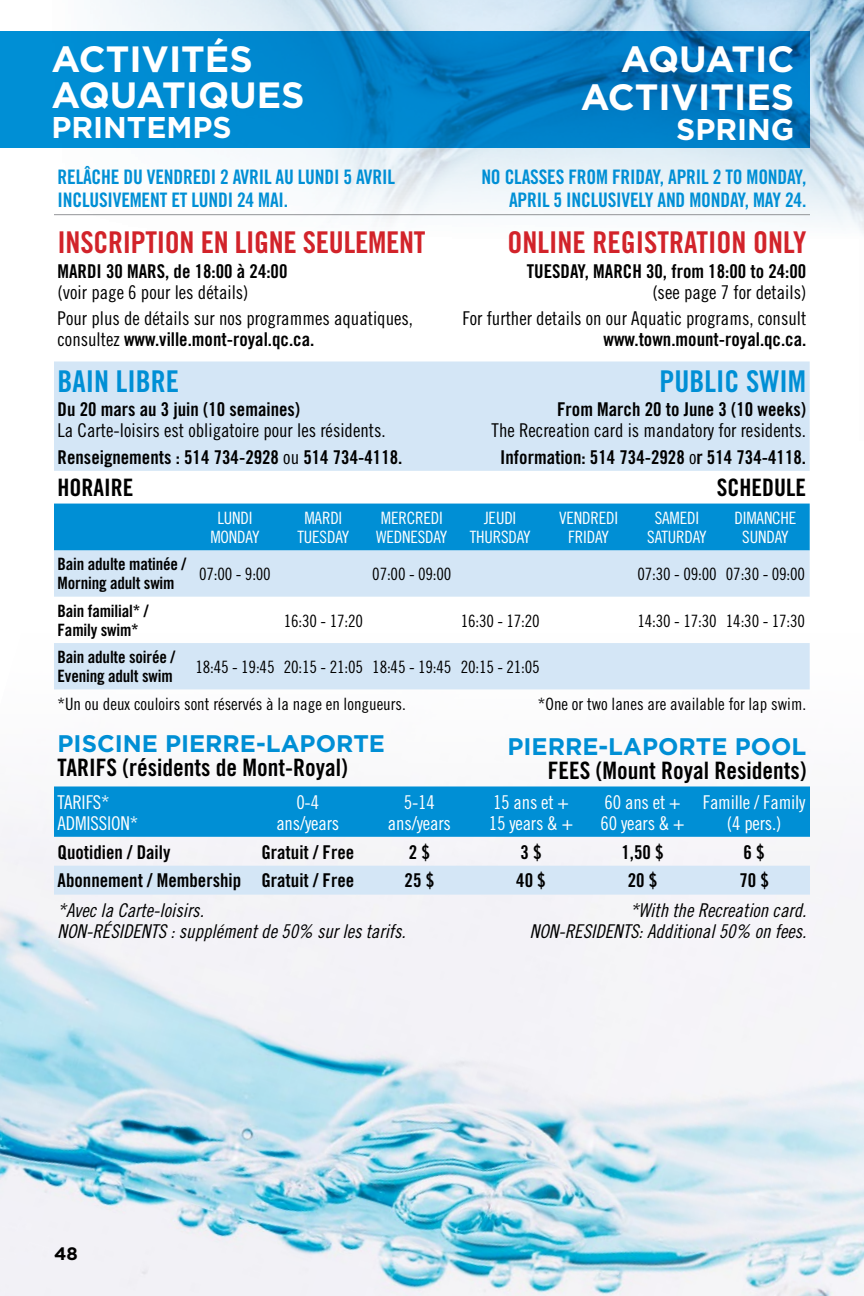
<style>
.page{position:relative;width:864px;height:1296px;background:#fff}
.page>*{position:absolute;margin:0;border:0;box-sizing:border-box;transform-origin:0 0}
.t1{font:700 36.6px/38px "Gotham";color:#fff;text-align:right}
.activité{font:30px "Trade Gothic Bold Cond Twenty";letter-spacing:-.01em;color:#d2232a}
.activité-2{font:30px "Trade Gothic Bold Cond Twenty";color:#008fd5}
.t2{font:700 30px "Gotham";color:#fff}
.Niveau{font:24px "Trade Gothic Bold Cond Twenty";color:#000}
.titre{font:700 24px "Gotham";color:#008fd5}
.relache{font:20px/23px "Trade Gothic Bold Cond Twenty";letter-spacing:-.01em;color:#008fd5}
.t3{font:19px/21px "Trade Gothic Cond Eighteen";color:#000}
.Session{font:19px "Trade Gothic Bold Cond Twenty";color:#000}
.t4{font:19px "Trade Gothic Cond Eighteen Obl";color:#000}
.t5{font:19px "Trade Gothic Cond Eighteen";letter-spacing:-.01em;color:#fff}
.t6{font:700 18px "Gotham";color:#000}
.t7{font:17px "Trade Gothic Cond Eighteen";color:#000}
.t8{font:17px "Trade Gothic Cond Eighteen";letter-spacing:-.01em;color:#fff}
.t9{font:17px/19px "Trade Gothic Bold Cond Twenty";letter-spacing:-.01em;color:#000}
.s1{font-family:"Trade Gothic Bold Cond Twenty"}
.s2{font-family:"Trade Gothic Cond Eighteen"}
</style>
<div class="page">
<img style="left:54px;top:0;width:810px;height:362px">
<svg style="left:0;top:31px;width:810px;height:117px;background:#0081c8"></svg>
<img style="left:0;top:689px;width:864px;height:607px">
<hr style="left:54px;top:214px;width:378px;height:1px;background:#939598">
<hr style="left:432px;top:214px;width:378px;height:1px;background:#939598">
<svg style="left:54px;top:362px;width:756px;height:327px;fill:#d4e6f6"></svg>
<div style="left:54px;top:504px;width:756px;height:46px;background:#008fd5"></div>
<div style="left:54px;top:786px;width:756px;height:51px;background:#008fd5"></div>
<div style="left:54px;top:866px;width:756px;height:29px;background:#d4e6f6"></div>
<p class="t1" style="left:51px;top:40px;width:255px;line-height:36px;text-align:left">ACTIVITÉS<br>AQUATIQUES</p>
<p class="t2" style="left:51px;top:110px;width:182px">PRINTEMPS</p>
<p class="relache" style="left:58px;top:166px;width:339px">RELÂCHE DU VENDREDI 2 AVRIL AU LUNDI 5 AVRIL<br>INCLUSIVEMENT ET LUNDI 24 MAI.</p>
<p class="relache" style="left:481px;top:166px;width:327px;text-align:right">NO CLASSES FROM FRIDAY, APRIL 2 TO MONDAY,<br>APRIL 5 INCLUSIVELY AND MONDAY, MAY 24.</p>
<p class="activité" style="left:58px;top:224px;width:369px">INSCRIPTION EN LIGNE SEULEMENT</p>
<p class="Session" style="left:58px;top:260px;width:231px">MARDI 30 MARS, de 18:00 à 24:00</p>
<p class="t3" style="left:58px;top:281px;width:192px">(voir page 6 pour les détails)</p>
<p class="t3" style="left:58px;top:308px;width:357px">Pour plus de détails sur nos programmes aquatiques, consultez <span class="s1">www.ville.mont-royal.qc.ca.</span></p>
<p class="t1" style="left:581px;top:39px;width:215px">AQUATIC<br>ACTIVITIES</p>
<p class="t2" style="left:676px;top:112px;width:120px">SPRING</p>
<p class="activité" style="left:508px;top:224px;width:300px">ONLINE REGISTRATION ONLY</p>
<p class="Session" style="left:527px;top:260px;width:281px">TUESDAY, MARCH 30, from 18:00 to 24:00</p>
<p class="t3" style="left:652px;top:281px;width:156px">(see page 7 for details)</p>
<p class="t3" style="left:462px;top:308px;width:346px;text-align:right">For further details on our Aquatic programs, consult <span class="s1">www.town.mount-royal.qc.ca.</span></p>
<p class="activité-2" style="left:58px;top:363px;width:123px">BAIN LIBRE</p>
<p class="Session" style="left:58px;top:398px;width:244px">Du 20 mars au 3 juin (10 semaines)</p>
<p class="t3" style="left:58px;top:420px;width:330px">La Carte-loisirs est obligatoire pour les résidents.</p>
<p class="Session" style="left:58px;top:445px;width:346px">Renseignements : 514 734-2928 <span class="s2">ou</span> 514 734-4118.</p>
<p class="activité-2" style="left:659px;top:363px;width:148px">PUBLIC SWIM</p>
<p class="Session" style="left:557px;top:398px;width:250px">From March 20 to June 3 (10 weeks)</p>
<p class="t3" style="left:492px;top:420px;width:316px">The Recreation card is mandatory for residents.</p>
<p class="Session" style="left:500px;top:445px;width:307px">Information: 514 734-2928 <span class="s2">o</span>r 514 734-4118.</p>
<p class="Niveau" style="left:58px;top:473px;width:77px">HORAIRE</p>
<p class="Niveau" style="left:717px;top:473px;width:91px">SCHEDULE</p>
<p class="t8" style="left:217px;top:508px;width:37px">LUNDI</p>
<p class="t8" style="left:210px;top:527px;width:51px">MONDAY</p>
<p class="t8" style="left:381px;top:508px;width:64px">MERCREDI</p>
<p class="t8" style="left:376px;top:527px;width:73px">WEDNESDAY</p>
<p class="t8" style="left:655px;top:508px;width:46px">SAMEDI</p>
<p class="t8" style="left:647px;top:527px;width:61px">SATURDAY</p>
<p class="t8" style="left:734px;top:508px;width:64px">DIMANCHE</p>
<p class="t8" style="left:742px;top:527px;width:48px">SUNDAY</p>
<p class="t8" style="left:304px;top:508px;width:40px">MARDI</p>
<p class="t8" style="left:297px;top:527px;width:53px">TUESDAY</p>
<p class="t8" style="left:484px;top:508px;width:34px">JEUDI</p>
<p class="t8" style="left:470px;top:527px;width:63px">THURSDAY</p>
<p class="t8" style="left:559px;top:508px;width:61px">VENDREDI</p>
<p class="t8" style="left:568px;top:527px;width:42px">FRIDAY</p>
<p class="t9" style="left:58px;top:555px;width:130px">Bain adulte matinée /<br>Morning adult swim</p>
<p class="t7" style="left:199px;top:564px;width:73px">07:00 - 9:00</p>
<p class="t7" style="left:372px;top:564px;width:81px">07:00 - 09:00</p>
<p class="t7" style="left:638px;top:564px;width:81px">07:30 - 09:00</p>
<p class="t7" style="left:726px;top:564px;width:81px">07:30 - 09:00</p>
<p class="t9" style="left:58px;top:601px;width:92px">Bain familial* /</p>
<p class="t9" style="left:58px;top:620px;width:83px">Family swim*</p>
<p class="t7" style="left:284px;top:610px;width:81px">16:30 - 17:20</p>
<p class="t7" style="left:461px;top:610px;width:81px">16:30 - 17:20</p>
<p class="t7" style="left:638px;top:610px;width:81px">14:30 - 17:30</p>
<p class="t7" style="left:726px;top:610px;width:81px">14:30 - 17:30</p>
<p class="t9" style="left:58px;top:648px;width:119px">Bain adulte soirée /</p>
<p class="t9" style="left:58px;top:667px;width:117px">Evening adult swim</p>
<p class="t7" style="left:195px;top:657px;width:81px">18:45 - 19:45</p>
<p class="t7" style="left:284px;top:657px;width:81px">20:15 - 21:05</p>
<p class="t7" style="left:372px;top:657px;width:81px">18:45 - 19:45</p>
<p class="t7" style="left:461px;top:657px;width:81px">20:15 - 21:05</p>
<p class="t7" style="left:58px;top:694px;width:350px">*Un ou deux couloirs sont réservés à la nage en longueurs.</p>
<p class="t7" style="left:538px;top:694px;width:270px">*One or two lanes are available for lap swim.</p>
<p class="titre" style="left:58px;top:730px;width:329px">PISCINE PIERRE-LAPORTE</p>
<p class="Niveau" style="left:58px;top:753px;width:292px">TARIFS (résidents de Mont-Royal)</p>
<p class="titre" style="left:508px;top:733px;width:300px">PIERRE-LAPORTE POOL</p>
<p class="Niveau" style="left:548px;top:756px;width:260px">FEES (Mount Royal Residents)</p>
<p class="t5" style="left:58px;top:791px;width:53px">TARIFS*</p>
<p class="t5" style="left:58px;top:812px;width:82px">ADMISSION*</p>
<p class="t5" style="left:296px;top:791px;width:24px">0-4</p>
<p class="t5" style="left:276px;top:812px;width:64px">ans/years</p>
<p class="t5" style="left:404px;top:791px;width:33px">5-14</p>
<p class="t5" style="left:388px;top:812px;width:64px">ans/years</p>
<p class="t5" style="left:493px;top:791px;width:77px">15 ans et +</p>
<p class="t5" style="left:489px;top:812px;width:86px">15 years &amp; +</p>
<p class="t5" style="left:605px;top:791px;width:77px">60 ans et +</p>
<p class="t5" style="left:600px;top:812px;width:86px">60 years &amp; +</p>
<p class="t5" style="left:703px;top:791px;width:104px">Famille / Family</p>
<p class="t5" style="left:727px;top:812px;width:56px">(4 pers.)</p>
<p class="Session" style="left:58px;top:840px;width:114px">Quotidien / Daily</p>
<p class="Session" style="left:261px;top:840px;width:94px">Gratuit / Free</p>
<p class="Session" style="left:409px;top:840px;width:23px">2 $</p>
<p class="Session" style="left:520px;top:840px;width:23px">3 $</p>
<p class="Session" style="left:622px;top:840px;width:44px">1,50 $</p>
<p class="Session" style="left:744px;top:840px;width:23px">6 $</p>
<p class="Session" style="left:58px;top:869px;width:185px">Abonnement / Membership</p>
<p class="Session" style="left:261px;top:869px;width:94px">Gratuit / Free</p>
<p class="Session" style="left:405px;top:869px;width:31px">25 $</p>
<p class="Session" style="left:516px;top:869px;width:31px">40 $</p>
<p class="Session" style="left:628px;top:869px;width:31px">20 $</p>
<p class="Session" style="left:739px;top:869px;width:31px">70 $</p>
<p class="t4" style="left:58px;top:899px;width:148px">*Avec la Carte-loisirs.</p>
<p class="t4" style="left:58px;top:920px;width:350px">NON-RÉSIDENTS : supplément de 50% sur les tarifs.</p>
<p class="t4" style="left:630px;top:899px;width:178px">*With the Recreation card.</p>
<p class="t4" style="left:530px;top:920px;width:278px">NON-RESIDENTS: Additional 50% on fees.</p>
<p class="t6" style="left:54px;top:1243px;width:25px">48</p>
</div>
